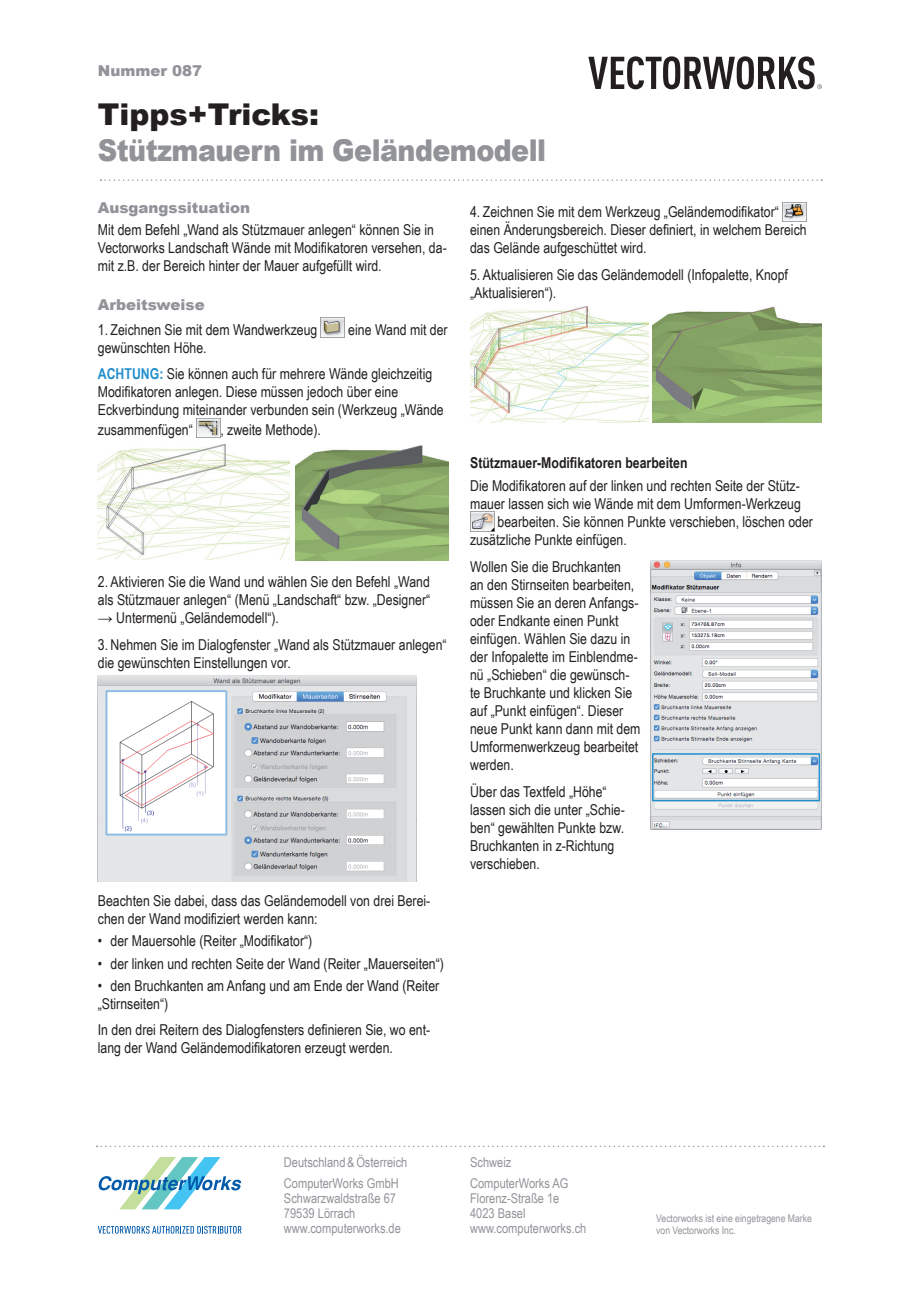
<style>
.page{position:relative;width:919px;height:1289px;background:#fff}
.page>*{position:absolute;margin:0;border:0;box-sizing:border-box;transform-origin:0 0}
.t1{font:900 30px "Arial";letter-spacing:-.02em;color:#929399;scale:.9 1}
.t2{font:900 30px "Arial";color:#231f20}
.t3{font:15px/18px "Arial Narrow";color:#231f20}
.t4{font:900 15px "Arial";color:#929399}
.t5{font:700 15px "Arial Narrow";color:#231f20}
.t6{font:13.5px/15px "Arial Narrow";color:#929399}
.t7{font:10.5px/12px "Arial Narrow";color:#929399}
.s1{font-weight:700;color:#238fcd}
</style>
<div class="page">
<svg style="left:97px;top:1145px;width:727px;height:2px"></svg>
<svg style="left:98px;top:1226px;width:143px;height:7px"></svg>
<svg style="left:99px;top:1157px;width:142px;height:52px"></svg>
<svg style="left:588px;top:56px;width:233px;height:33px"></svg>
<svg style="left:100px;top:179px;width:722px;height:2px"></svg>
<img style="left:321px;top:317px;width:24px;height:20px">
<img style="left:196px;top:418px;width:24px;height:19px">
<img style="left:98px;top:444px;width:192px;height:115px">
<img style="left:98px;top:675px;width:319px;height:206px">
<img style="left:782px;top:202px;width:24px;height:19px">
<img style="left:470px;top:511px;width:24px;height:20px">
<img style="left:470px;top:307px;width:178px;height:115px">
<img style="left:652px;top:307px;width:169px;height:115px">
<img style="left:651px;top:560px;width:170px;height:269px">
<div style="left:652px;top:753px;width:168px;height:48px;border:2px solid #238fcd"></div>
<img style="left:295px;top:445px;width:154px;height:115px">
<p class="t4" style="left:98px;top:60px;width:106px">Nummer 087</p>
<h1 class="t2" style="left:98px;top:93px;width:223px">Tipps+Tricks:</h1>
<h1 class="t1" style="left:98px;top:129px;width:499px">Stützmauern im Geländemodell</h1>
<p class="t4" style="left:98px;top:196px;width:154px">Ausgangssituation</p>
<p class="t3" style="left:98px;top:220px;width:350px">Mit dem Befehl „Wand als Stützmauer anlegen“ können Sie in<br>Vectorworks Landschaft Wände mit Modifikatoren versehen, da&shy;mit z.B. der Bereich hinter der Mauer aufgefüllt wird.</p>
<p class="t4" style="left:98px;top:294px;width:108px">Arbeitsweise</p>
<p class="t3" style="left:98px;top:320px;width:221px">1. Zeichnen Sie mit dem Wandwerkzeug</p>
<p class="t3" style="left:348px;top:320px;width:101px">eine Wand mit der</p>
<p class="t3" style="left:98px;top:333px;width:336px;line-height:26.5px">gewünschten Höhe.<br><span class="s1">ACHTUNG:</span> Sie können auch für mehrere Wände gleichzeitig</p>
<p class="t3" style="left:98px;top:382px;width:347px">Modifikatoren anlegen. Diese müssen jedoch über eine<br>Eckverbindung miteinander verbunden sein (Werkzeug „Wände</p>
<p class="t3" style="left:98px;top:420px;width:97px">zusammenfügen“</p>
<p class="t3" style="left:220px;top:420px;width:102px">, zweite Methode).</p>
<p class="t3" style="left:98px;top:572px;width:334px">2. Aktivieren Sie die Wand und wählen Sie den Befehl „Wand als Stützmauer anlegen“ (Menü „Landschaft“ bzw. „Designer“</p>
<p class="t3" style="left:98px;top:608px;width:183px">→ Untermenü „Geländemodell“).</p>
<p class="t3" style="left:98px;top:635px;width:350px">3. Nehmen Sie im Dialogfenster „Wand als Stützmauer anlegen“ die gewünschten Einstellungen vor.</p>
<p class="t3" style="left:98px;top:891px;width:334px">Beachten Sie dabei, dass das Geländemodell von drei Berei&shy;chen der Wand modifiziert werden kann:</p>
<p class="t3" style="left:98px;top:931px;width:216px">• der Mauersohle (Reiter „Modifikator“)</p>
<p class="t3" style="left:98px;top:953px;width:347px">• der linken und rechten Seite der Wand (Reiter „Mauerseiten“)</p>
<p class="t3" style="left:98px;top:976px;width:343px">• den Bruchkanten am Anfang und am Ende der Wand (Reiter „Stirnseiten“)</p>
<p class="t3" style="left:98px;top:1020px;width:334px">In den drei Reitern des Dialogfensters definieren Sie, wo ent&shy;lang der Wand Geländemodifikatoren erzeugt werden.</p>
<p class="t3" style="left:470px;top:202px;width:338px">4. Zeichnen Sie mit dem Werkzeug „Geländemodifikator“ einen Änderungsbereich. Dieser definiert, in welchem Bereich das Gelände aufgeschüttet wird.</p>
<p class="t3" style="left:470px;top:265px;width:319px">5. Aktualisieren Sie das Geländemodell (Infopalette, Knopf „Aktualisieren“).</p>
<p class="t5" style="left:470px;top:452px;width:219px">Stützmauer-Modifikatoren bearbeiten</p>
<p class="t3" style="left:470px;top:476px;width:331px">Die Modifikatoren auf der linken und rechten Seite der Stütz-</p>
<p class="t3" style="left:470px;top:494px;width:332px">mauer lassen sich wie Wände mit dem Umformen-Werkzeug</p>
<p class="t3" style="left:497px;top:512px;width:317px">bearbeiten. Sie können Punkte verschieben, löschen oder</p>
<p class="t3" style="left:470px;top:530px;width:158px">zusätzliche Punkte einfügen.</p>
<p class="t3" style="left:470px;top:557px;width:172px">Wollen Sie die Bruchkanten<br>an den Stirnseiten bearbeiten, müssen Sie an deren Anfangs&shy;oder Endkante einen Punkt einfügen. Wählen Sie dazu in der Infopalette im Einblendme&shy;nü „Schieben“ die gewünsch&shy;te Bruchkante und klicken Sie auf „Punkt einfügen“. Dieser neue Punkt kann dann mit dem<br>Umformenwerkzeug bearbeitet werden.</p>
<p class="t3" style="left:470px;top:781px;width:156px">Über das Textfeld „Höhe“ lassen sich die unter „Schie&shy;ben“ gewählten Punkte bzw.<br>Bruchkanten in z-Richtung verschieben.</p>
<p class="t6" style="left:284px;top:1154px;width:125px">Deutschland&amp;Österreich</p>
<p class="t6" style="left:470px;top:1151px;width:100px;line-height:21px">Schweiz<br>ComputerWorks AG</p>
<p class="t6" style="left:470px;top:1190px;width:118px">Florenz-Straße 1e<br>4023 Basel www.computerworks.ch</p>
<p class="t6" style="left:284px;top:1175px;width:118px">ComputerWorks GmbH<br>Schwarzwaldstraße 67<br>79539 Lörrach www.computerworks.de</p>
<p class="t7" style="left:656px;top:1211px;width:157px">Vectorworks ist eine eingetragene Marke von Vectorworks Inc.</p>
</div>
